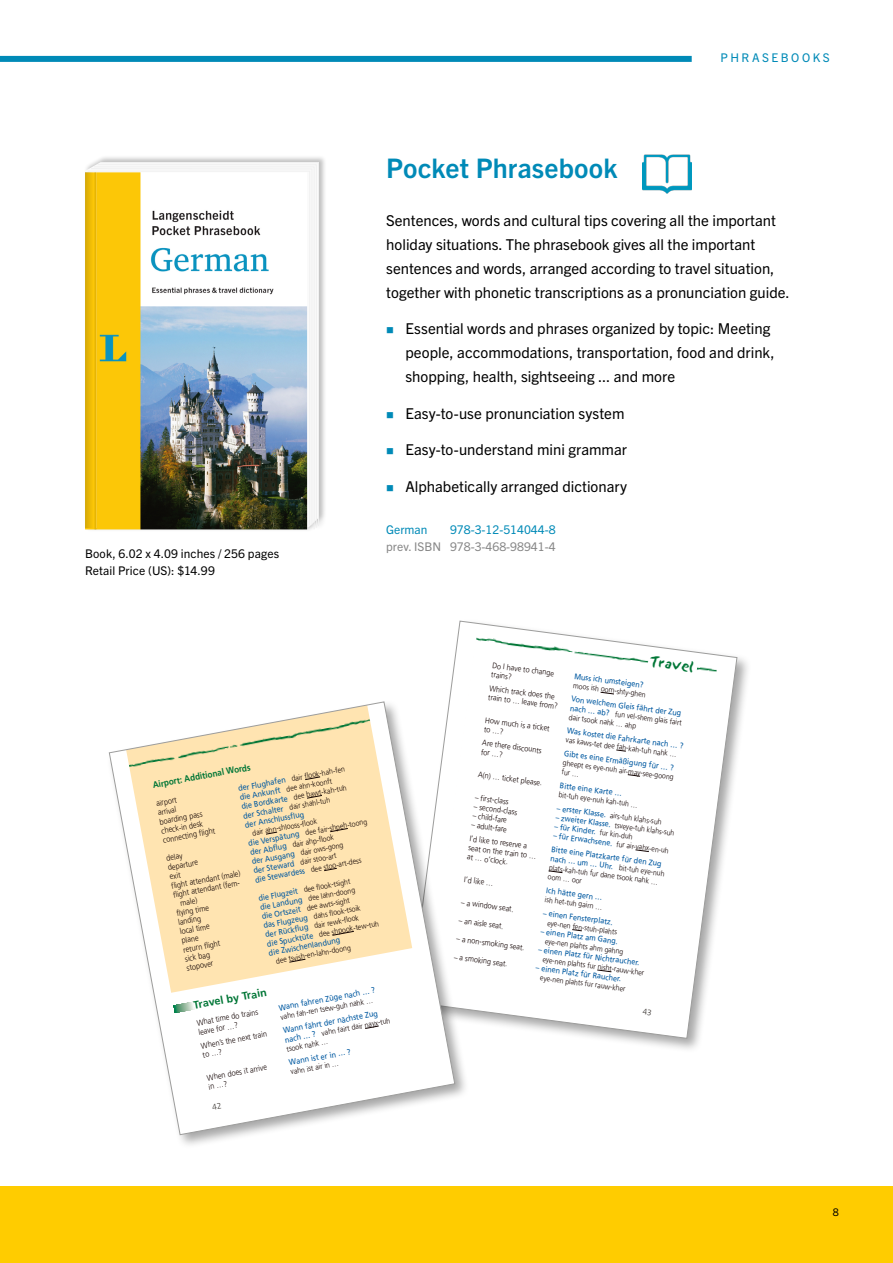
<style>
.page{position:relative;width:893px;height:1263px;background:#fff}
.page>*{position:absolute;margin:0;border:0;box-sizing:border-box;transform-origin:0 0}
.t1{font:700 27px "Trade Gothic Next LT Pro";letter-spacing:.005em;color:#008ab7}
.t2{font:15px/24px "Trade Gothic Next LT Pro";color:#000}
.t3{font:12.6px "Sand";color:#007636}
.t4{font:12px/16.5px "Trade Gothic Next LT Pro";letter-spacing:.01em;color:#000}
.t5{font:12px "Trade Gothic Next LT Pro";color:#878787}
.t6{font:12px "Trade Gothic Next LT Pro";color:#008ab7}
.t7{font:12px "Trade Gothic Next LT Pro";letter-spacing:.205em;color:#008ab7}
.t8{font:700 10.8px "Frutiger";color:#007636}
.t9{font:10.5px "Trade Gothic Next LT Pro";color:#000}
.t10{font:700 9px "Frutiger";color:#007636;scale:.9 1}
.t11{font:300 8.1px/9.3px "Frutiger";color:#110200;scale:.9 1}
.t12{font:8.1px/9.3px "Frutiger";color:#0059a1;scale:.9 1}
.t13{font:300 7.8px/9.3px "Frutiger";color:#110200;scale:.9 1}
.t14{font:300 7.65px/9.6px "Frutiger";color:#110200;scale:.9 1}
.s1{color:#008ab7}
.s2{font-weight:400;font-size:8.1px;color:#0059a1}
</style>
<div class="page">
<div style="left:0;top:1186px;width:893px;height:77px;background:#fc0"></div>
<div style="left:407px;top:618px;width:345px;height:435px;background:#000;opacity:.35"></div>
<svg style="left:409px;top:621px;width:328px;height:418px"></svg>
<div style="left:107px;top:699px;width:362px;height:450px;background:#000;opacity:.35"></div>
<svg style="left:109px;top:701px;width:346px;height:434px"></svg>
<div style="left:84px;top:155px;width:243px;height:377px;background:#000;opacity:.25"></div>
<svg style="left:94px;top:166px;width:221px;height:364px"></svg>
<img style="left:85px;top:172px;width:222px;height:357px">
<svg style="left:85px;top:172px;width:8px;height:356px;background:#e6b607"></svg>
<hr style="left:93px;top:172px;width:3px;height:357px;background:#000">
<hr style="left:95px;top:172px;width:2px;height:356px;background:#fff">
<img style="left:643px;top:154px;width:49px;height:40px">
<div style="left:0;top:56px;width:692px;height:6px;background:#008ab7"></div>
<svg style="left:643px;top:1008px;width:8px;height:7px"></svg>
<svg style="left:212px;top:1102px;width:9px;height:8px"></svg>
<h3 class="t7" style="left:721px;top:50px;width:111px">PHRASEBOOKS</h3>
<h3 class="t4" style="left:85px;top:545px;width:196px">Book, 6.02 x 4.09 inches / 256 pages<br>Retail Price (US): $14.99</h3>
<h1 class="t1" style="left:386px;top:150px;width:233px">Pocket Phrasebook</h1>
<p class="t2" style="left:386px;top:208px;width:405px">Sentences, words and cultural tips covering all the important holiday situations. The phrasebook gives all the important sentences and words, arranged according to travel situation, together with phonetic transcriptions as a pronunciation guide.</p>
<h2 class="t2" style="left:405px;top:315px;width:371px;text-indent:-19px"><span class="s1">■</span> Essential words and phrases organized by topic: Meeting people, accommodations, transportation, food and drink, shopping, health, sightseeing ... and more</h2>
<h2 class="t2" style="left:386px;top:400px;width:240px"><span class="s1">■</span> Easy-to-use pronunciation system</h2>
<h2 class="t2" style="left:386px;top:437px;width:242px"><span class="s1">■</span> Easy-to-understand mini grammar</h2>
<h2 class="t2" style="left:386px;top:474px;width:242px"><span class="s1">■</span> Alphabetically arranged dictionary</h2>
<h3 class="t6" style="left:386px;top:521px;width:43px">German</h3>
<h3 class="t6" style="left:450px;top:521px;width:107px">978-3-12-514044-8</h3>
<h3 class="t5" style="left:386px;top:538px;width:171px">prev. ISBN 978-3-468-98941-4</h3>
<p class="t10" style="left:152px;top:780px;width:112px;rotate:-11deg">Airport: Additional Words</p>
<p class="t11" style="left:155px;top:799px;width:60px;rotate:-11deg">airport<br>arrival<br>boarding pass check-in desk connecting flight</p>
<p class="t11" style="left:166px;top:854px;width:20px;rotate:-11deg">delay</p>
<p class="t11" style="left:167px;top:863px;width:35px;rotate:-11deg">departure</p>
<p class="t11" style="left:169px;top:872px;width:14px;rotate:-11deg">exit</p>
<p class="t13" style="left:237px;top:785px;width:122px;rotate:-11deg"><span class="s2">der Flughafen</span> dair flook-hah-fen <span class="s2">die Ankunft</span> dee ahn-koonft<br><span class="s2">die Bordkarte</span> dee bawt-kah-tuh <span class="s2">der Schalter</span> dair shahl-tuh</p>
<p class="t12" style="left:244px;top:821px;width:68px;rotate:-11deg">der Anschlussflug</p>
<p class="t13" style="left:246px;top:830px;width:136px;text-indent:6px;rotate:-11deg">dair ahn-shlooss-flook<br><span class="s2">die Verspätung</span> dee fair-shpeh-toong <span class="s2">der Abflug</span> dair ahp-flook<br><span class="s2">der Ausgang</span> dair ows-gong<br><span class="s2">der Steward</span> dair stoo-art<br><span class="s2">die Stewardess</span> dee stoo-art-dess</p>
<p class="t13" style="left:257px;top:894px;width:128px;rotate:-11deg"><span class="s2">die Flugzeit</span> dee flook-tsight<br><span class="s2">die Landung</span> dee lahn-doong<br><span class="s2">die Ortszeit</span> dee awts-sight<br><span class="s2">das Flugzeug</span> dahs flook-tsoik<br><span class="s2">der Rückflug</span> dair rewk-flook<br><span class="s2">die Spucktüte</span> dee shpook-tew-tuh</p>
<p class="t11" style="left:171px;top:882px;width:79px;rotate:-11deg">flight attendant (male)</p>
<p class="t11" style="left:172px;top:891px;width:79px;rotate:-11deg">flight attendant (fem-</p>
<p class="t11" style="left:180px;top:899px;width:21px;rotate:-11deg">male)</p>
<p class="t11" style="left:176px;top:909px;width:38px;rotate:-11deg">flying time</p>
<p class="t11" style="left:177px;top:918px;width:27px;rotate:-11deg">landing</p>
<p class="t11" style="left:179px;top:927px;width:35px;rotate:-11deg">local time</p>
<p class="t11" style="left:181px;top:936px;width:21px;rotate:-11deg">plane</p>
<p class="t12" style="left:268px;top:949px;width:82px;rotate:-11deg">die Zwischenlandung</p>
<p class="t11" style="left:182px;top:945px;width:43px;rotate:-11deg">return flight</p>
<p class="t11" style="left:184px;top:954px;width:30px;rotate:-11deg">sick bag</p>
<p class="t11" style="left:186px;top:964px;width:31px;rotate:-11deg">stopover</p>
<h3 class="t8" style="left:192px;top:999px;width:76px;rotate:-11deg">Travel by Train</h3>
<p class="t11" style="left:196px;top:1019px;width:71px;rotate:-11deg">What time do trains leave for …?</p>
<p class="t11" style="left:200px;top:1042px;width:76px;rotate:-11deg">When’s the next train to …?</p>
<p class="t11" style="left:206px;top:1074px;width:69px;rotate:-11deg">When does it arrive in …?</p>
<p class="t13" style="left:275px;top:957px;width:86px;rotate:-11deg">dee tsvish-en-lahn-doong</p>
<p class="t12" style="left:278px;top:1003px;width:110px;rotate:-11deg">Wann fahren Züge nach … ?</p>
<p class="t13" style="left:280px;top:1013px;width:106px;rotate:-11deg">vahn fah-ren tsew-guh nahk …</p>
<p class="t12" style="left:282px;top:1026px;width:108px;rotate:-11deg">Wann fährt der nächste Zug</p>
<p class="t13" style="left:284px;top:1036px;width:121px;line-height:8.9px;rotate:-11deg"><span class="s2">nach … ?</span> vahn fairt dair nayx-tuh tsook nahk …</p>
<p class="t12" style="left:288px;top:1058px;width:71px;rotate:-11deg">Wann ist er in … ?</p>
<p class="t13" style="left:290px;top:1067px;width:56px;rotate:-11deg">vahn ist air in …</p>
<h3 class="t3" style="left:653px;top:654px;width:43px;rotate:8deg">Travel</h3>
<p class="t11" style="left:493px;top:660px;width:70px;rotate:8deg">Do I have to change trains?</p>
<p class="t11" style="left:490px;top:683px;width:79px;rotate:8deg">Which track does the train to … leave from?</p>
<p class="t11" style="left:486px;top:715px;width:74px;rotate:8deg">How much is a ticket to …?</p>
<p class="t11" style="left:483px;top:738px;width:68px;rotate:8deg">Are there discounts for …?</p>
<p class="t11" style="left:479px;top:770px;width:73px;rotate:8deg">A(n) … ticket please.</p>
<p class="t11" style="left:476px;top:793px;width:39px;rotate:8deg">– first-class</p>
<p class="t11" style="left:475px;top:802px;width:50px;rotate:8deg">– second-class</p>
<p class="t11" style="left:473px;top:811px;width:40px;rotate:8deg">– child-fare</p>
<p class="t11" style="left:472px;top:818px;width:66px;line-height:13.8px;rotate:8deg">– adult-fare<br>I’d like to reserve a</p>
<p class="t11" style="left:469px;top:843px;width:78px;rotate:8deg">seat on the train to … at … o’clock.</p>
<p class="t11" style="left:465px;top:875px;width:34px;rotate:8deg">I’d like …</p>
<p class="t11" style="left:462px;top:897px;width:60px;rotate:8deg">– a window seat.</p>
<p class="t11" style="left:460px;top:916px;width:52px;rotate:8deg">– an aisle seat.</p>
<p class="t11" style="left:457px;top:934px;width:78px;rotate:8deg">– a non-smoking seat.</p>
<p class="t11" style="left:455px;top:952px;width:61px;rotate:8deg">– a smoking seat.</p>
<p class="t12" style="left:575px;top:671px;width:79px;rotate:8deg">Muss ich umsteigen?</p>
<p class="t14" style="left:574px;top:680px;width:83px;rotate:8deg">moos ish oom-shty-ghen</p>
<p class="t12" style="left:572px;top:694px;width:125px;rotate:8deg">Von welchem Gleis fährt der Zug</p>
<p class="t14" style="left:571px;top:703px;width:126px;rotate:8deg"><span class="s2">nach … ab?</span> fun vel-shem glais fairt dair tsook nahk … ahp</p>
<p class="t12" style="left:568px;top:725px;width:132px;rotate:8deg">Was kostet die Fahrkarte nach … ?</p>
<p class="t14" style="left:567px;top:735px;width:126px;rotate:8deg">vas kaws-tet dee fah-kah-tuh nahk …</p>
<p class="t12" style="left:565px;top:748px;width:124px;rotate:8deg">Gibt es eine Ermäßigung für … ?</p>
<p class="t14" style="left:564px;top:757px;width:126px;rotate:8deg">gheept es eye-nuh air-may-see-goong fur …</p>
<p class="t12" style="left:561px;top:780px;width:71px;rotate:8deg">Bitte eine Karte …</p>
<p class="t14" style="left:559px;top:790px;width:90px;rotate:8deg">bit-tuh eye-nuh kah-tuh …</p>
<p class="t14" style="left:558px;top:803px;width:119px;rotate:8deg"><span class="s2">– erster Klasse.</span> airs-tuh klahs-suh</p>
<p class="t12" style="left:556px;top:812px;width:63px;rotate:8deg">– zweiter Klasse.</p>
<p class="t12" style="left:555px;top:821px;width:48px;rotate:8deg">– für Kinder.</p>
<p class="t14" style="left:602px;top:818px;width:84px;text-indent:14px;rotate:8deg">tsveye-tuh klahs-suh fur kin-duh</p>
<p class="t14" style="left:554px;top:830px;width:131px;rotate:8deg"><span class="s2">– für Erwachsene.</span> fur air-vahx-en-uh</p>
<p class="t12" style="left:552px;top:844px;width:125px;rotate:8deg">Bitte eine Platzkarte für den Zug nach … um … Uhr.</p>
<p class="t14" style="left:620px;top:863px;width:52px;rotate:8deg">bit-tuh eye-nuh</p>
<p class="t14" style="left:550px;top:862px;width:124px;rotate:8deg">plats-kah-tuh fur dane tsook nahk …</p>
<p class="t14" style="left:549px;top:872px;width:40px;rotate:8deg">oom … oor</p>
<p class="t12" style="left:547px;top:885px;width:65px;rotate:8deg">Ich hätte gern …</p>
<p class="t14" style="left:546px;top:894px;width:66px;rotate:8deg">ish het-tuh gairn …</p>
<p class="t12" style="left:544px;top:908px;width:79px;rotate:8deg">– einen Fensterplatz.</p>
<p class="t14" style="left:548px;top:918px;width:79px;rotate:8deg">eye-nen fen-stuh-plahts</p>
<p class="t12" style="left:541px;top:926px;width:88px;rotate:8deg">– einen Platz am Gang.</p>
<p class="t14" style="left:546px;top:936px;width:89px;rotate:8deg">eye-nen plahts ahm gahng</p>
<p class="t12" style="left:539px;top:944px;width:115px;rotate:8deg">– einen Platz für Nichtraucher.</p>
<p class="t14" style="left:543px;top:954px;width:115px;rotate:8deg">eye-nen plahts fur nisht-rauw-kher</p>
<p class="t12" style="left:537px;top:963px;width:97px;rotate:8deg">– einen Platz für Raucher.</p>
<p class="t14" style="left:541px;top:972px;width:97px;rotate:8deg">eye-nen plahts fur rauw-kher</p>
<p class="t9" style="left:833px;top:1205px;width:8px">8</p>
</div>
